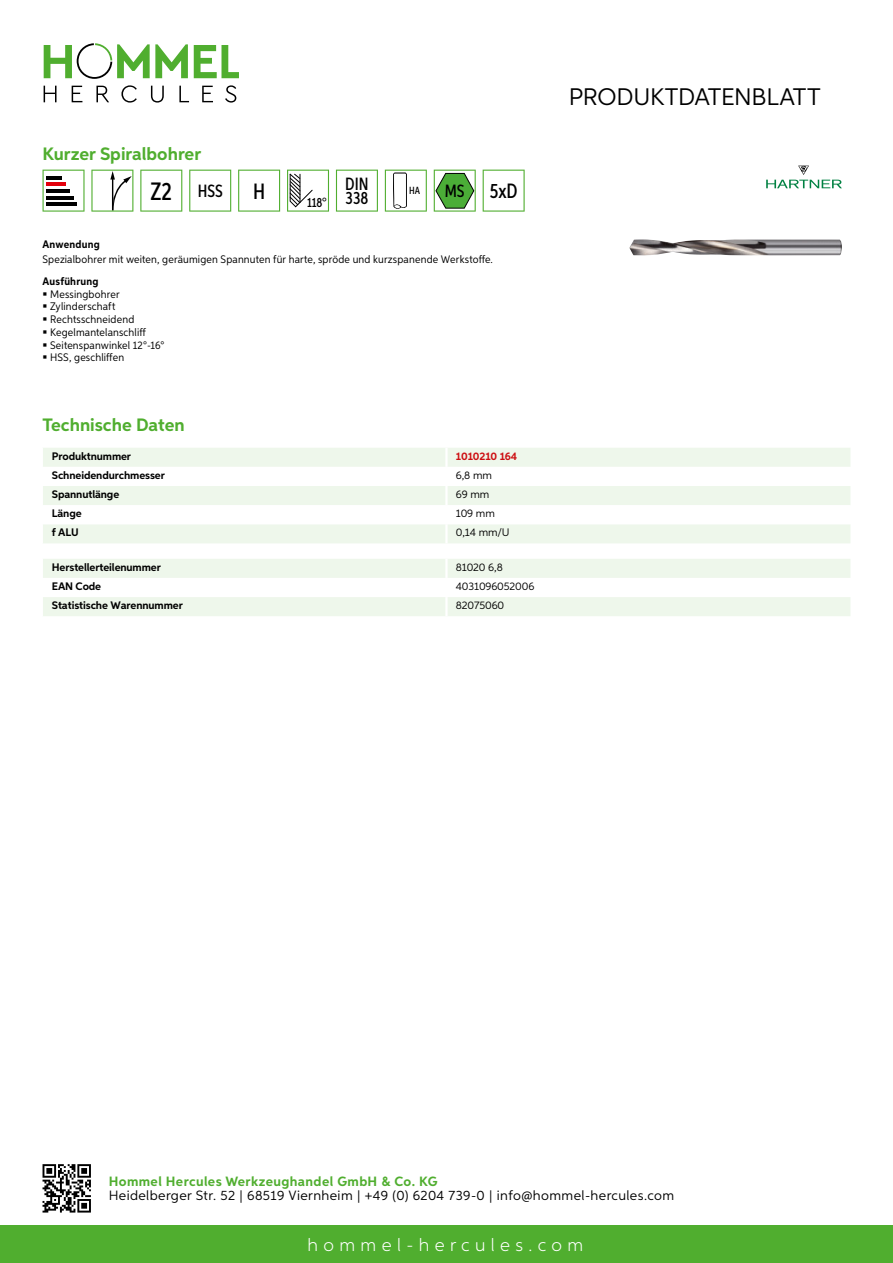
<style>
.page{position:relative;width:893px;height:1263px;background:#fff}
.page>*{position:absolute;margin:0;border:0;box-sizing:border-box;transform-origin:0 0}
.t1{font:24px "Aspira";letter-spacing:-.01em;color:#000}
.t2{font:500 22.2px "Aspira XX Nar";color:#000}
.t3{font:500 20.7px "Aspira XX Nar";color:#000}
.t4{font:700 18px "Aspira";color:#50ae2f}
.t5{font:300 18px "Aspira";letter-spacing:.3em;color:#fff}
.t6{font:500 17.85px/14.9px "Aspira XX Nar";color:#000}
.t7{font:13.5px "Aspira";letter-spacing:.03em;color:#000}
.t8{font:700 13.5px "Aspira";letter-spacing:.03em;color:#50ae2f}
.t9{font:500 13.35px "Aspira XX Nar";color:#000}
.t10{font:10.95px/12.8px "Aspira Nar";letter-spacing:.015em;color:#000}
.t11{font:700 10.95px "Aspira";letter-spacing:-.01em;color:#000}
.t12{font:10.95px "Aspira";letter-spacing:-.01em;color:#000}
.t13{font:700 10.95px "Aspira Nar";letter-spacing:.02em;color:#000}
.t14{font:700 10.95px "Aspira";letter-spacing:-.01em;color:#cd1013}
.t15{font:500 10.35px "Aspira XX Nar";color:#000}
.s1{font-size:25.2px}
.s2{font-size:17.85px}
</style>
<div class="page">
<div style="left:0;top:1226px;width:893px;height:37px;background:#50ae2f"></div>
<svg style="left:43px;top:1164px;width:48px;height:48px"></svg>
<svg style="left:194px;top:45px;width:45px;height:33px"></svg>
<svg style="left:44px;top:43px;width:144px;height:36px"></svg>
<svg style="left:44px;top:86px;width:13px;height:16px"></svg>
<svg style="left:72px;top:86px;width:10px;height:16px"></svg>
<svg style="left:96px;top:86px;width:13px;height:16px"></svg>
<svg style="left:121px;top:85px;width:16px;height:18px"></svg>
<svg style="left:151px;top:86px;width:13px;height:17px"></svg>
<svg style="left:179px;top:86px;width:10px;height:16px"></svg>
<svg style="left:202px;top:86px;width:11px;height:16px"></svg>
<svg style="left:225px;top:85px;width:11px;height:18px"></svg>
<div style="left:43px;top:448px;width:807px;height:95px;background:#eef7eb"></div>
<svg style="left:43px;top:467px;width:807px;height:57px"></svg>
<hr style="left:445px;top:448px;width:3px;height:19px;background:#fff">
<hr style="left:445px;top:467px;width:3px;height:19px;background:#fff">
<hr style="left:445px;top:486px;width:3px;height:19px;background:#fff">
<hr style="left:445px;top:505px;width:3px;height:19px;background:#fff">
<hr style="left:445px;top:524px;width:3px;height:19px;background:#fff">
<svg style="left:43px;top:559px;width:807px;height:57px"></svg>
<hr style="left:445px;top:597px;width:3px;height:19px;background:#fff">
<svg style="left:43px;top:170px;width:42px;height:42px"></svg>
<hr style="left:46px;top:176px;width:16px;height:3px;background:#000">
<hr style="left:46px;top:183px;width:20px;height:3px;background:#e3000b">
<hr style="left:46px;top:189px;width:23px;height:3px;background:#000">
<hr style="left:46px;top:196px;width:27px;height:3px;background:#000">
<hr style="left:46px;top:203px;width:31px;height:3px;background:#000">
<svg style="left:91px;top:170px;width:42px;height:42px"></svg>
<svg style="left:140px;top:170px;width:42px;height:42px"></svg>
<svg style="left:189px;top:170px;width:42px;height:42px"></svg>
<svg style="left:238px;top:170px;width:42px;height:42px"></svg>
<svg style="left:287px;top:170px;width:42px;height:42px"></svg>
<svg style="left:336px;top:170px;width:42px;height:42px"></svg>
<svg style="left:385px;top:170px;width:42px;height:42px"></svg>
<svg style="left:434px;top:170px;width:42px;height:42px"></svg>
<svg style="left:483px;top:170px;width:42px;height:42px"></svg>
<img style="left:629px;top:239px;width:213px;height:16px">
<svg style="left:766px;top:166px;width:76px;height:22px"></svg>
<h3 class="t4" style="left:43px;top:142px;width:160px">Kurzer Spiralbohrer</h3>
<h3 class="t6" style="left:151px;top:183px;width:74px"><span class="s1">Z2</span> HSS</h3>
<h2 class="t2" style="left:253px;top:178px;width:14px">H</h2>
<p class="t9" style="left:307px;top:195px;width:21px">118°</p>
<h3 class="t6" style="left:345px;top:176px;width:25px">DIN<br>338</h3>
<p class="t15" style="left:409px;top:185px;width:12px">HA</p>
<h3 class="t3" style="left:445px;top:178px;width:74px"><span class="s2">MS</span> 5xD</h3>
<p class="t13" style="left:43px;top:237px;width:59px">Anwendung</p>
<p class="t10" style="left:43px;top:252px;width:452px">Spezialbohrer mit weiten, geräumigen Spannuten für harte, spröde und kurzspanende Werkstoffe.</p>
<p class="t13" style="left:43px;top:274px;width:58px">Ausführung</p>
<p class="t10" style="left:50px;top:287px;width:116px">Messingbohrer<br>Zylinderschaft<br>Rechtsschneidend<br>Kegelmantelanschliff<br>Seitenspanwinkel 12°-16°<br>HSS, geschliffen</p>
<h3 class="t4" style="left:43px;top:413px;width:144px">Technische Daten</h3>
<p class="t11" style="left:52px;top:449px;width:81px">Produktnummer</p>
<p class="t14" style="left:456px;top:449px;width:63px">1010210 164</p>
<p class="t11" style="left:52px;top:468px;width:115px">Schneidendurchmesser</p>
<p class="t12" style="left:456px;top:468px;width:38px">6,8 mm</p>
<p class="t11" style="left:52px;top:487px;width:69px">Spannutlänge</p>
<p class="t12" style="left:456px;top:487px;width:35px">69 mm</p>
<p class="t11" style="left:52px;top:506px;width:31px">Länge</p>
<p class="t12" style="left:456px;top:507px;width:41px">109 mm</p>
<p class="t11" style="left:52px;top:526px;width:28px">f ALU</p>
<p class="t12" style="left:456px;top:526px;width:53px">0,14 mm/U</p>
<p class="t11" style="left:52px;top:560px;width:111px">Herstellerteilenummer</p>
<p class="t12" style="left:456px;top:560px;width:48px">81020 6,8</p>
<p class="t11" style="left:52px;top:579px;width:51px">EAN Code</p>
<p class="t12" style="left:456px;top:579px;width:80px">4031096052006</p>
<p class="t11" style="left:52px;top:598px;width:132px">Statistische Warennummer</p>
<p class="t12" style="left:456px;top:598px;width:50px">82075060</p>
<h1 class="t1" style="left:569px;top:82px;width:253px">Produktdatenblatt</h1>
<p class="t8" style="left:109px;top:1172px;width:330px">Hommel Hercules Werkzeughandel GmbH &amp; Co. KG</p>
<p class="t7" style="left:109px;top:1187px;width:567px">Heidelberger Str. 52 | 68519 Viernheim | +49 (0) 6204 739-0 | info@hommel-hercules.com</p>
<h3 class="t5" style="left:307px;top:1234px;width:277px">hommel-hercules.com</h3>
</div>
